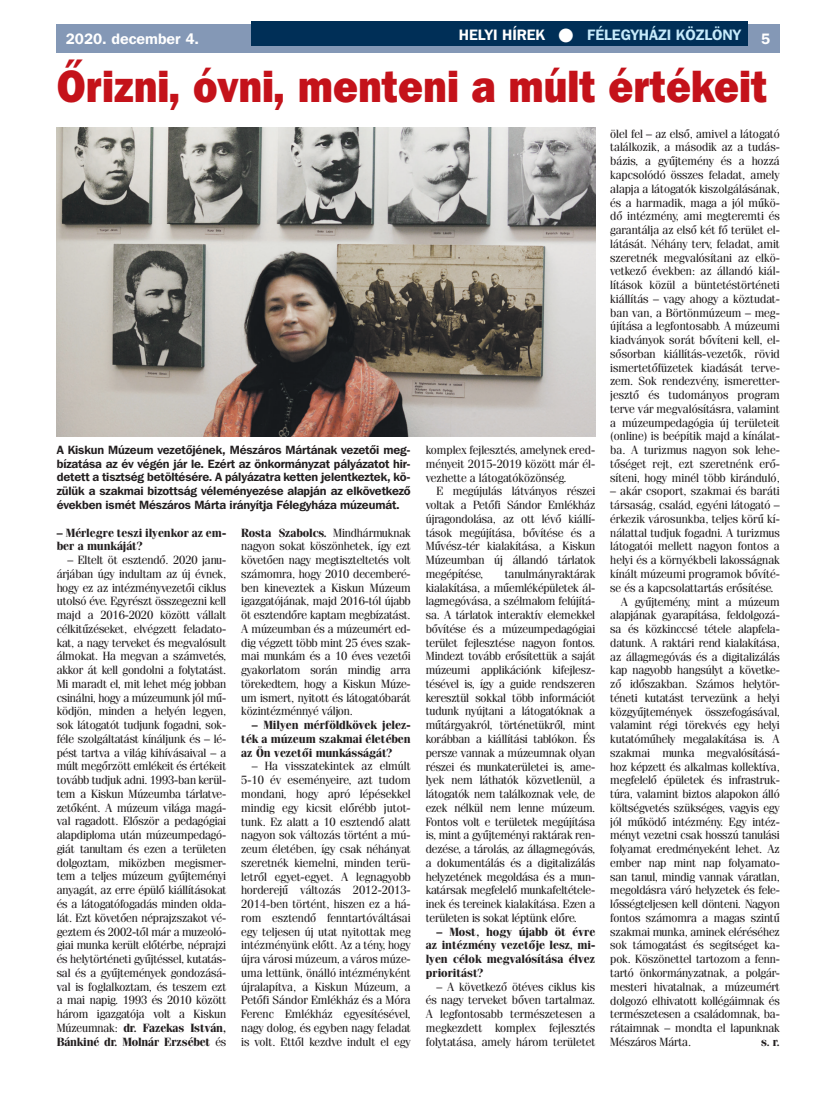
<style>
.page{position:relative;width:833px;height:1099px;background:#fff}
.page>*{position:absolute;margin:0;border:0;box-sizing:border-box;transform-origin:0 0}
.t1{font:45px "Franklin Gothic Hv PFL";color:#c4121a;scale:.9 1}
.t2{font:700 15px "Franklin Gothic PFL";color:#c6eafa}
.t3{font:700 15px "Franklin Gothic PFL";color:#fff}
.t4{font:11.88px/13.8px "Fenice PFL";letter-spacing:-.01em;color:#231f20;text-align:justify}
.t5{font:700 11.88px/13.8px "Franklin Gothic PFL";letter-spacing:-.01em;color:#231f20;text-align:justify}
.t6{font:700 11.88px/13.8px "Fenice PFL";color:#231f20;text-align:justify}
.s1{color:#fff}
.s2{font-weight:700}
</style>
<div class="page">
<div style="left:57px;top:25px;width:723px;height:28px;background:#8498b6"></div>
<div style="left:252px;top:21px;width:496px;height:25px;background:#002f57"></div>
<img style="left:57px;top:128px;width:538px;height:308px">
<p class="t3" style="left:66px;top:29px;width:135px">2020. december 4.</p>
<p class="t2" style="left:459px;top:25px;width:283px"><span class="s1">HELYI HÍREK</span> <span class="s1">●</span> FÉLEGYHÁZI KÖZLÖNY</p>
<p class="t3" style="left:761px;top:29px;width:11px">5</p>
<h1 class="t1" style="left:57px;top:58px;width:791px">Őrizni, óvni, menteni a múlt értékeit</h1>
<p class="t5" style="left:57px;top:442px;width:355px">A Kiskun Múzeum vezetőjének, Mészáros Mártának vezetői meg&shy;bízatása az év végén jár le. Ezért az önkormányzat pályázatot hir&shy;detett a tisztség betöltésére. A pályázatra ketten jelentkeztek, kö&shy;zülük a szakmai bizottság véleményezése alapján az elkövetkező években ismét Mészáros Márta irányítja Félegyháza múzeumát.</p>
<p class="t6" style="left:57px;top:525px;width:171px">– Mérlegre teszi ilyenkor az em&shy;ber a munkáját?</p>
<p class="t4" style="left:57px;top:553px;width:171px;text-indent:11px">– Eltelt öt esztendő. 2020 janu&shy;árjában úgy indultam az új évnek, hogy ez az intézményvezetői ciklus utolsó éve. Egyrészt összegezni kell majd a 2016-2020 között vállalt célkitűzéseket, elvégzett feladato&shy;kat, a nagy terveket és megvalósult álmokat. Ha megvan a számvetés, akkor át kell gondolni a folytatást.<br>Mi maradt el, mit lehet még jobban csinálni, hogy a múzeumunk jól mű&shy;ködjön, minden a helyén legyen, sok látogatót tudjunk fogadni, sok&shy;féle szolgáltatást kínáljunk és – lé&shy;pést tartva a világ kihívásaival – a múlt megőrzött emlékeit és értékeit tovább tudjuk adni. 1993-ban kerül&shy;tem a Kiskun Múzeumba tárlatve&shy;zetőként. A múzeum világa magá&shy;val ragadott. Először a pedagógiai alapdiploma után múzeumpedagó&shy;giát tanultam és ezen a területen dolgoztam, miközben megismer&shy;tem a teljes múzeum gyűjteményi anyagát, az erre épülő kiállításokat és a látogatófogadás minden olda&shy;lát. Ezt követően néprajzszakot vé&shy;geztem és 2002-től már a muzeoló&shy;giai munka került előtérbe, néprajzi és helytörténeti gyűjtéssel, kutatás&shy;sal és a gyűjtemények gondozásá&shy;val is foglalkoztam, és teszem ezt a mai napig. 1993 és 2010 között három igazgatója volt a Kiskun Múzeumnak: <span class="s2">dr. Fazekas István, Bánkiné dr. Molnár Erzsébet</span> és</p>
<p class="t4" style="left:241px;top:525px;width:171px"><span class="s2">Rosta Szabolcs.</span> Mindhármuknak nagyon sokat köszönhetek, így ezt követően nagy megtiszteltetés volt számomra, hogy 2010 decemberé&shy;ben kineveztek a Kiskun Múzeum igazgatójának, majd 2016-tól újabb öt esztendőre kaptam megbízatást.<br>A múzeumban és a múzeumért ed&shy;dig végzett több mint 25 éves szak&shy;mai munkám és a 10 éves vezetői gyakorlatom során mindig arra törekedtem, hogy a Kiskun Múze&shy;um ismert, nyitott és látogatóbarát közintézménnyé váljon.</p>
<p class="t6" style="left:241px;top:718px;width:171px;text-indent:11px">– Milyen mérföldkövek jelez&shy;ték a múzeum szakmai életében az Ön vezetői munkásságát?</p>
<p class="t4" style="left:241px;top:759px;width:171px;text-indent:11px">– Ha visszatekintek az elmúlt 5-10 év eseményeire, azt tudom mondani, hogy apró lépésekkel mindig egy kicsit előrébb jutot&shy;tunk. Ez alatt a 10 esztendő alatt nagyon sok változás történt a mú&shy;zeum életében, így csak néhányat szeretnék kiemelni, minden terü&shy;letről egyet-egyet. A legnagyobb horderejű változás 2012-2013- 2014-ben történt, hiszen ez a há&shy;rom esztendő fenntartóváltásai egy teljesen új utat nyitottak meg intézményünk előtt. Az a tény, hogy újra városi múzeum, a város múze&shy;uma lettünk, önálló intézményként újralapítva, a Kiskun Múzeum, a Petőfi Sándor Emlékház és a Móra Ferenc Emlékház egyesítésével, nagy dolog, és egyben nagy feladat is volt. Ettől kezdve indult el egy</p>
<p class="t4" style="left:426px;top:443px;width:171px">komplex fejlesztés, amelynek ered&shy;ményeit 2015-2019 között már él&shy;vezhette a látogatóközönség.</p>
<p class="t4" style="left:426px;top:484px;width:171px;text-indent:11px">E megújulás látványos részei voltak a Petőfi Sándor Emlékház újragondolása, az ott lévő kiállí&shy;tások megújítása, bővítése és a Művész-tér kialakítása, a Kiskun Múzeumban új állandó tárlatok megépítése,</p>
<p class="t4" style="left:426px;top:566px;width:171px;text-indent:79px">tanulmányraktárak kialakítása, a műemléképületek ál&shy;lagmegóvása, a szélmalom felújítá&shy;sa. A tárlatok interaktív elemekkel bővítése és a múzeumpedagógiai terület fejlesztése nagyon fontos.<br>Mindezt tovább erősítettük a saját múzeumi applikációnk kifejlesz&shy;tésével is, így a guide rendszeren keresztül sokkal több információt tudunk nyújtani a látogatóknak a műtárgyakról, történetükről, mint korábban a kiállítási tablókon. És persze vannak a múzeumnak olyan részei és munkaterületei is, ame&shy;lyek nem láthatók közvetlenül, a látogatók nem találkoznak vele, de ezek nélkül nem lenne múzeum.<br>Fontos volt e területek megújítása is, mint a gyűjteményi raktárak ren&shy;dezése, a tárolás, az állagmegóvás, a dokumentálás és a digitalizálás helyzetének megoldása és a mun&shy;katársak megfelelő munkafeltétele&shy;inek és tereinek kialakítása. Ezen a területen is sokat léptünk előre.</p>
<p class="t6" style="left:426px;top:924px;width:171px;text-indent:11px">– Most, hogy újabb öt évre az intézmény vezetője lesz, mi&shy;lyen célok megvalósítása élvez prioritást?</p>
<p class="t4" style="left:426px;top:979px;width:171px;text-indent:11px">– A következő ötéves ciklus kis és nagy terveket bőven tartalmaz.<br>A legfontosabb természetesen a megkezdett komplex fejlesztés folytatása, amely három területet</p>
<p class="t4" style="left:610px;top:126px;width:171px">ölel fel – az első, amivel a látogató találkozik, a második az a tudás&shy;bázis, a gyűjtemény és a hozzá kapcsolódó összes feladat, amely alapja a látogatók kiszolgálásának, és a harmadik, maga a jól műkö&shy;dő intézmény, ami megteremti és garantálja az első két fő terület el&shy;látását. Néhány terv, feladat, amit szeretnék megvalósítani az elkö&shy;vetkező években: az állandó kiál&shy;lítások közül a büntetéstörténeti kiállítás – vagy ahogy a köztudat&shy;ban van, a Börtönmúzeum – meg&shy;újítása a legfontosabb. A múzeumi kiadványok sorát bővíteni kell, el&shy;sősorban kiállítás-vezetők, rövid ismertetőfüzetek kiadását terve&shy;zem. Sok rendezvény, ismeretter&shy;jesztő és tudományos program terve vár megvalósításra, valamint a múzeumpedagógia új területeit (online) is beépítik majd a kínálat&shy;ba. A turizmus nagyon sok lehe&shy;tőséget rejt, ezt szeretnénk erő&shy;síteni, hogy minél több kiránduló,</p>
<p class="t4" style="left:610px;top:484px;width:171px">– akár csoport, szakmai és baráti</p>
<p class="t4" style="left:610px;top:498px;width:171px">társaság, család, egyéni látogató –</p>
<p class="t4" style="left:610px;top:511px;width:171px">érkezik városunkba, teljes körű kí-</p>
<p class="t4" style="left:610px;top:525px;width:171px">nálattal tudjuk fogadni. A turizmus</p>
<p class="t4" style="left:610px;top:539px;width:171px">látogatói mellett nagyon fontos a</p>
<p class="t4" style="left:610px;top:553px;width:171px">helyi és a környékbeli lakosságnak</p>
<p class="t4" style="left:610px;top:566px;width:171px">kínált múzeumi programok bővíté-</p>
<p class="t4" style="left:610px;top:580px;width:165px">se és a kapcsolattartás erősítése.</p>
<p class="t4" style="left:621px;top:594px;width:160px">A gyűjtemény, mint a múzeum</p>
<p class="t4" style="left:610px;top:608px;width:171px">alapjának gyarapítása, feldolgozá-</p>
<p class="t4" style="left:610px;top:621px;width:171px">sa és közkinccsé tétele alapfela-</p>
<p class="t4" style="left:610px;top:635px;width:171px">datunk. A raktári rend kialakítása,</p>
<p class="t4" style="left:610px;top:649px;width:171px">az állagmegóvás és a digitalizálás</p>
<p class="t4" style="left:610px;top:663px;width:171px">kap nagyobb hangsúlyt a követke-</p>
<p class="t4" style="left:610px;top:677px;width:171px">ző időszakban. Számos helytör-</p>
<p class="t4" style="left:610px;top:690px;width:171px">téneti kutatást tervezünk a helyi</p>
<p class="t4" style="left:610px;top:704px;width:171px">közgyűjtemények összefogásával,</p>
<p class="t4" style="left:610px;top:718px;width:171px">valamint régi törekvés egy helyi</p>
<p class="t4" style="left:610px;top:732px;width:171px">kutatóműhely megalakítása is. A</p>
<p class="t4" style="left:610px;top:745px;width:171px">szakmai munka megvalósításá-</p>
<p class="t4" style="left:610px;top:759px;width:171px">hoz képzett és alkalmas kollektíva,</p>
<p class="t4" style="left:610px;top:773px;width:171px">megfelelő épületek és infrastruk-</p>
<p class="t4" style="left:610px;top:787px;width:171px">túra, valamint biztos alapokon álló</p>
<p class="t4" style="left:610px;top:800px;width:171px">költségvetés szükséges, vagyis egy</p>
<p class="t4" style="left:610px;top:814px;width:171px">jól működő intézmény. Egy intéz-</p>
<p class="t4" style="left:610px;top:828px;width:171px">ményt vezetni csak hosszú tanulási</p>
<p class="t4" style="left:610px;top:842px;width:171px">folyamat eredményeként lehet. Az</p>
<p class="t4" style="left:610px;top:855px;width:171px">ember nap mint nap folyamato-</p>
<p class="t4" style="left:610px;top:869px;width:171px">san tanul, mindig vannak váratlan,</p>
<p class="t4" style="left:610px;top:883px;width:171px">megoldásra váró helyzetek és fele-</p>
<p class="t4" style="left:610px;top:897px;width:171px">lősségteljesen kell dönteni. Nagyon</p>
<p class="t4" style="left:610px;top:910px;width:171px">fontos számomra a magas szintű</p>
<p class="t4" style="left:610px;top:924px;width:171px">szakmai munka, aminek eléréséhez</p>
<p class="t4" style="left:610px;top:938px;width:171px">sok támogatást és segítséget ka-</p>
<p class="t4" style="left:610px;top:952px;width:171px">pok. Köszönettel tartozom a fenn-</p>
<p class="t4" style="left:610px;top:965px;width:171px">tartó önkormányzatnak, a polgár-</p>
<p class="t4" style="left:610px;top:979px;width:171px">mesteri hivatalnak, a múzeumért</p>
<p class="t4" style="left:610px;top:993px;width:171px">dolgozó elhivatott kollégáimnak és</p>
<p class="t4" style="left:610px;top:1007px;width:171px">természetesen a családomnak, ba-</p>
<p class="t4" style="left:610px;top:1020px;width:171px">rátaimnak – mondta el lapunknak</p>
<p class="t4" style="left:610px;top:1034px;width:82px">Mészáros Márta.</p>
<p class="t6" style="left:761px;top:1034px;width:20px">s. r.</p>
</div>
